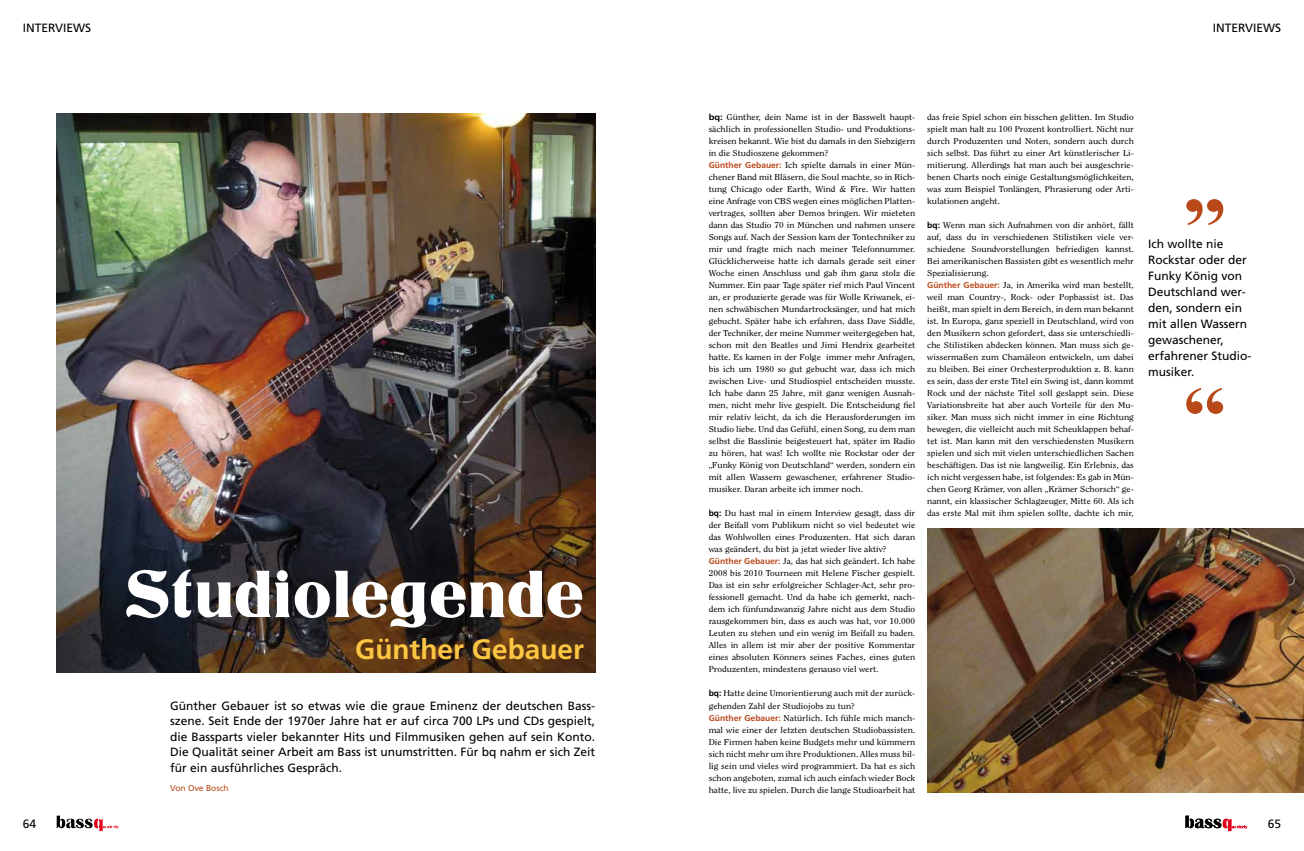
<style>
.page{position:relative;width:1304px;height:851px;background:#fff}
.page>*{position:absolute;margin:0;border:0;box-sizing:border-box;transform-origin:0 0}
.t1{font:700 80px "Times New Roman";color:#ba491a;scale:1.1 1}
.t2{font:70px "Titania";color:#fff}
.t3{font:700 28px "Frutiger";color:#fcc643}
.t4{font:12px/16px "Frutiger";color:#000}
.t5{font:8.5px/12px "Clearface Std";color:#000;scale:1.1 1}
.t6{font:8.5px "Frutiger";color:#ba491a}
.s1{font-family:"Frutiger";font-weight:700}
.s2{font-family:"Frutiger";font-weight:700;color:#ba491a}
</style>
<div class="page">
<img style="left:57px;top:113px;width:538px;height:559px">
<svg style="left:57px;top:815px;width:62px;height:15px"></svg>
<svg style="left:1185px;top:815px;width:62px;height:15px"></svg>
<img style="left:927px;top:528px;width:377px;height:264px">
<h3 class="t4" style="left:23px;top:20px;width:70px">INTERVIEWS</h3>
<h2 class="t2" style="left:126px;top:553px;width:461px">Studiolegende</h2>
<h3 class="t3" style="left:355px;top:632px;width:230px">Günther Gebauer</h3>
<p class="t4" style="left:170px;top:697px;width:427px;line-height:15.6px;text-align:justify">Günther Gebauer ist so etwas wie die graue Eminenz der deutschen Bass&shy;szene. Seit Ende der 1970er Jahre hat er auf circa 700 LPs und CDs gespielt, die Bassparts vieler bekannter Hits und Filmmusiken gehen auf sein Konto.<br>Die Qualität seiner Arbeit am Bass ist unumstritten. Für bq nahm er sich Zeit für ein ausführliches Gespräch.</p>
<p class="t6" style="left:170px;top:783px;width:60px">Von Ove Bosch</p>
<h3 class="t4" style="left:1213px;top:20px;width:70px">INTERVIEWS</h3>
<p class="t5" style="left:709px;top:111px;width:189px"><span class="s1">bq:</span> Günther, dein Name ist in der Basswelt haupt&shy;sächlich in professionellen Studio- und Produktions&shy;kreisen bekannt. Wie bist du damals in den Siebzigern in die Studioszene gekommen?<br><span class="s2">Günther Gebauer:</span> Ich spielte damals in einer Mün&shy;chener Band mit Bläsern, die Soul machte, so in Rich&shy;tung Chicago oder Earth, Wind &amp; Fire. Wir hatten eine Anfrage von CBS wegen eines möglichen Platten&shy;vertrages, sollten aber Demos bringen. Wir mieteten dann das Studio 70 in München und nahmen unsere Songs auf. Nach der Session kam der Tontechniker zu mir und fragte mich nach meiner Telefonnummer.<br>Glücklicherweise hatte ich damals gerade seit einer Woche einen Anschluss und gab ihm ganz stolz die Nummer. Ein paar Tage später rief mich Paul Vincent an, er produzierte gerade was für Wolle Kriwanek, ei&shy;nen schwäbischen Mundartrocksänger, und hat mich gebucht. Später habe ich erfahren, dass Dave Siddle, der Techniker, der meine Nummer weitergegeben hat, schon mit den Beatles und Jimi Hendrix gearbeitet hatte. Es kamen in der Folge immer mehr Anfragen, bis ich um 1980 so gut gebucht war, dass ich mich zwischen Live- und Studiospiel entscheiden musste.<br>Ich habe dann 25 Jahre, mit ganz wenigen Ausnah&shy;men, nicht mehr live gespielt. Die Entscheidung fiel mir relativ leicht, da ich die Herausforderungen im Studio liebe. Und das Gefühl, einen Song, zu dem man selbst die Basslinie beigesteuert hat, später im Radio zu hören, hat was! Ich wollte nie Rockstar oder der „Funky König von Deutschland“ werden, sondern ein mit allen Wassern gewaschener, erfahrener Studio&shy;musiker. Daran arbeite ich immer noch.</p>
<p class="t5" style="left:709px;top:507px;width:189px"><span class="s1">bq:</span> Du hast mal in einem Interview gesagt, dass dir der Beifall vom Publikum nicht so viel bedeutet wie das Wohlwollen eines Produzenten. Hat sich daran was geändert, du bist ja jetzt wieder live aktiv?<br><span class="s2">Günther Gebauer:</span> Ja, das hat sich geändert. Ich habe 2008 bis 2010 Tourneen mit Helene Fischer gespielt.<br>Das ist ein sehr erfolgreicher Schlager-Act, sehr pro&shy;fessionell gemacht. Und da habe ich gemerkt, nach&shy;dem ich fünfundzwanzig Jahre nicht aus dem Studio rausgekommen bin, dass es auch was hat, vor 10.000<br>Leuten zu stehen und ein wenig im Beifall zu baden.<br>Alles in allem ist mir aber der positive Kommentar eines absoluten Könners seines Faches, eines guten Produzenten, mindestens genauso viel wert.</p>
<p class="t5" style="left:709px;top:687px;width:189px"><span class="s1">bq:</span> Hatte deine Umorientierung auch mit der zurück&shy;gehenden Zahl der Studiojobs zu tun?<br><span class="s2">Günther Gebauer:</span> Natürlich. Ich fühle mich manch&shy;mal wie einer der letzten deutschen Studiobassisten.<br>Die Firmen haben keine Budgets mehr und kümmern sich nicht mehr um ihre Produktionen. Alles muss bil&shy;lig sein und vieles wird programmiert. Da hat es sich schon angeboten, zumal ich auch einfach wieder Bock hatte, live zu spielen. Durch die lange Studioarbeit hat</p>
<p class="t5" style="left:927px;top:111px;width:189px;text-align:justify">das freie Spiel schon ein bisschen gelitten. Im Studio spielt man halt zu 100 Prozent kontrolliert. Nicht nur durch Produzenten und Noten, sondern auch durch sich selbst. Das führt zu einer Art künstlerischer Li&shy;mitierung. Allerdings hat man auch bei ausgeschrie&shy;benen Charts noch einige Gestaltungsmöglichkeiten, was zum Beispiel Tonlängen, Phrasierung oder Arti&shy;kulationen angeht.</p>
<p class="t5" style="left:927px;top:219px;width:189px"><span class="s1">bq:</span> Wenn man sich Aufnahmen von dir anhört, fällt auf, dass du in verschiedenen Stilistiken viele ver&shy;schiedene Soundvorstellungen befriedigen kannst.<br>Bei amerikanischen Bassisten gibt es wesentlich mehr Spezialisierung.<br><span class="s2">Günther Gebauer:</span> Ja, in Amerika wird man bestellt, weil man Country-, Rock- oder Popbassist ist. Das heißt, man spielt in dem Bereich, in dem man bekannt ist. In Europa, ganz speziell in Deutschland, wird von den Musikern schon gefordert, dass sie unterschiedli&shy;che Stilistiken abdecken können. Man muss sich ge&shy;wissermaßen zum Chamäleon entwickeln, um dabei zu bleiben. Bei einer Orchesterproduktion z. B. kann es sein, dass der erste Titel ein Swing ist, dann kommt Rock und der nächste Titel soll geslappt sein. Diese Variationsbreite hat aber auch Vorteile für den Mu&shy;siker. Man muss sich nicht immer in eine Richtung bewegen, die vielleicht auch mit Scheuklappen behaf&shy;tet ist. Man kann mit den verschiedensten Musikern spielen und sich mit vielen unterschiedlichen Sachen beschäftigen. Das ist nie langweilig. Ein Erlebnis, das ich nicht vergessen habe, ist folgendes: Es gab in Mün&shy;chen Georg Krämer, von allen „Krämer Schorsch“ ge&shy;nannt, ein klassischer Schlagzeuger, Mitte 60. Als ich das erste Mal mit ihm spielen sollte, dachte ich mir,</p>
<h1 class="t1" style="left:1183px;top:129px;width:41px">„</h1>
<h3 class="t4" style="left:1148px;top:235px;width:105px">Ich wollte nie<br>Rockstar oder der<br>Funky König von<br>Deutschland wer&shy;den, sondern ein mit allen Wassern gewaschener, erfahrener Studio&shy;musiker.</h3>
<h1 class="t1" style="left:1183px;top:360px;width:41px">“</h1>
<h3 class="t4" style="left:23px;top:815px;width:15px">64</h3>
<h3 class="t4" style="left:1268px;top:815px;width:15px">65</h3>
</div>
